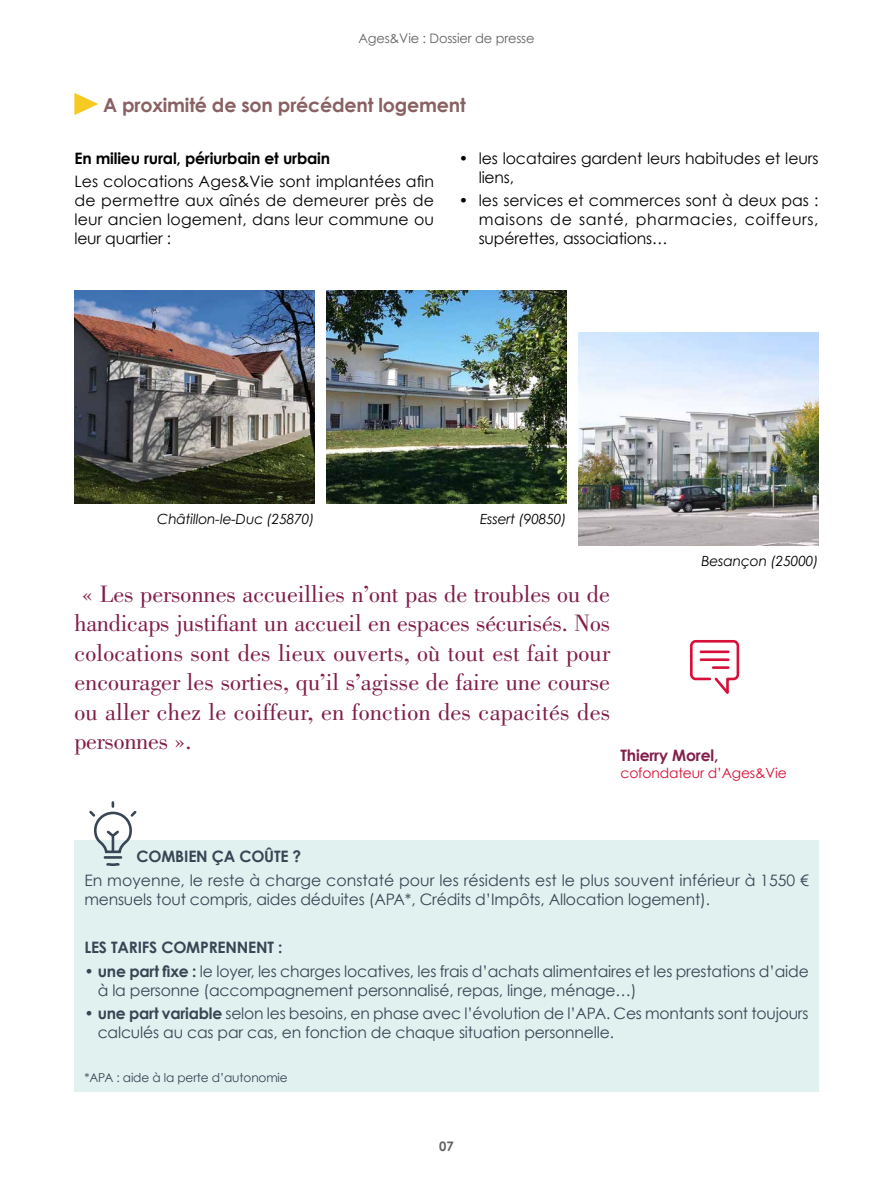
<style>
.page{position:relative;width:893px;height:1191px;background:#fff}
.page>*{position:absolute;margin:0;border:0;box-sizing:border-box;transform-origin:0 0}
.t1{font:24.5px/29.4px "Bodoni Std";letter-spacing:.005em;color:#811e49;text-align:justify}
.t2{font:700 19.25px "Century Gothic";letter-spacing:-.01em;color:#896162}
.t3{font:15.75px/18.9px "Century Gothic";letter-spacing:-.01em;color:#384554}
.t4{font:15.75px/18.9px "Century Gothic";letter-spacing:-.005em;color:#000;text-align:justify}
.t5{font:700 15.75px "Century Gothic";letter-spacing:-.01em;color:#384554}
.t6{font:700 15.75px "Century Gothic";letter-spacing:-.01em;color:#000}
.t7{font:700 15.75px "Century Gothic";letter-spacing:-.01em;color:#811e49}
.t8{font:italic 14px "Century Gothic";letter-spacing:-.01em;color:#000}
.t9{font:14px "Century Gothic";letter-spacing:-.01em;color:#d61038}
.t10{font:13.12px "Century Gothic";letter-spacing:-.01em;color:#646363}
.t11{font:700 13.12px "Century Gothic";color:#646363}
.t12{font:12.25px "Century Gothic";letter-spacing:-.01em;color:#384554}
.s1{font-weight:700}
</style>
<div class="page">
<svg style="left:74px;top:93px;width:24px;height:22px"></svg>
<svg style="left:690px;top:640px;width:50px;height:54px"></svg>
<img style="left:74px;top:291px;width:241px;height:213px">
<img style="left:326px;top:291px;width:241px;height:213px">
<img style="left:578px;top:333px;width:241px;height:213px">
<div style="left:74px;top:840px;width:745px;height:251px;background:#e0f1f0"></div>
<svg style="left:89px;top:801px;width:48px;height:65px"></svg>
<p class="t10" style="left:358px;top:31px;width:178px">Ages&amp;Vie : Dossier de presse</p>
<p class="t2" style="left:103px;top:93px;width:364px">A proximité de son précédent logement</p>
<p class="t6" style="left:74px;top:148px;width:257px">En milieu rural, périurbain et urbain</p>
<p class="t4" style="left:74px;top:172px;width:361px">Les colocations Ages&amp;Vie sont implantées afin de permettre aux aînés de demeurer près de leur ancien logement, dans leur commune ou leur quartier :</p>
<p class="t4" style="left:479px;top:148px;width:341px;text-indent:-20px">• les locataires gardent leurs habitudes et leurs liens,</p>
<p class="t4" style="left:479px;top:191px;width:341px;text-indent:-20px">• les services et commerces sont à deux pas : maisons de santé, pharmacies, coiffeurs, supérettes, associations…</p>
<p class="t8" style="left:157px;top:510px;width:159px">Châtillon-le-Duc (25870)</p>
<p class="t8" style="left:480px;top:510px;width:88px">Essert (90850)</p>
<p class="t1" style="left:74px;top:579px;width:537px">« Les personnes accueillies n’ont pas de troubles ou de handicaps justifiant un accueil en espaces sécurisés. Nos colocations sont des lieux ouverts, où tout est fait pour encourager les sorties, qu’il s’agisse de faire une course ou aller chez le coiffeur, en fonction des capacités des personnes ».</p>
<p class="t8" style="left:702px;top:552px;width:118px">Besançon (25000)</p>
<p class="t7" style="left:620px;top:745px;width:99px">Thierry Morel,</p>
<p class="t9" style="left:620px;top:764px;width:168px">cofondateur d’Ages&amp;Vie</p>
<p class="t5" style="left:136px;top:846px;width:166px">COMBIEN ÇA COÛTE ?</p>
<p class="t3" style="left:84px;top:870px;width:726px">En moyenne, le reste à charge constaté pour les résidents est le plus souvent inférieur à 1550 € mensuels tout compris, aides déduites (APA*, Crédits d’Impôts, Allocation logement).</p>
<p class="t5" style="left:84px;top:937px;width:200px">LES TARIFS COMPRENNENT :</p>
<p class="t3" style="left:98px;top:961px;width:713px;text-indent:-13px"><span class="s1">• une part fixe :</span> le loyer, les charges locatives, les frais d’achats alimentaires et les prestations d’aide à la personne (accompagnement personnalisé, repas, linge, ménage…)</p>
<p class="t3" style="left:98px;top:1004px;width:712px;text-indent:-13px"><span class="s1">• une part variable</span> selon les besoins, en phase avec l’évolution de l’APA. Ces montants sont toujours calculés au cas par cas, en fonction de chaque situation personnelle.</p>
<p class="t12" style="left:84px;top:1070px;width:205px">*APA : aide à la perte d’autonomie</p>
<p class="t11" style="left:439px;top:1138px;width:16px">07</p>
</div>
